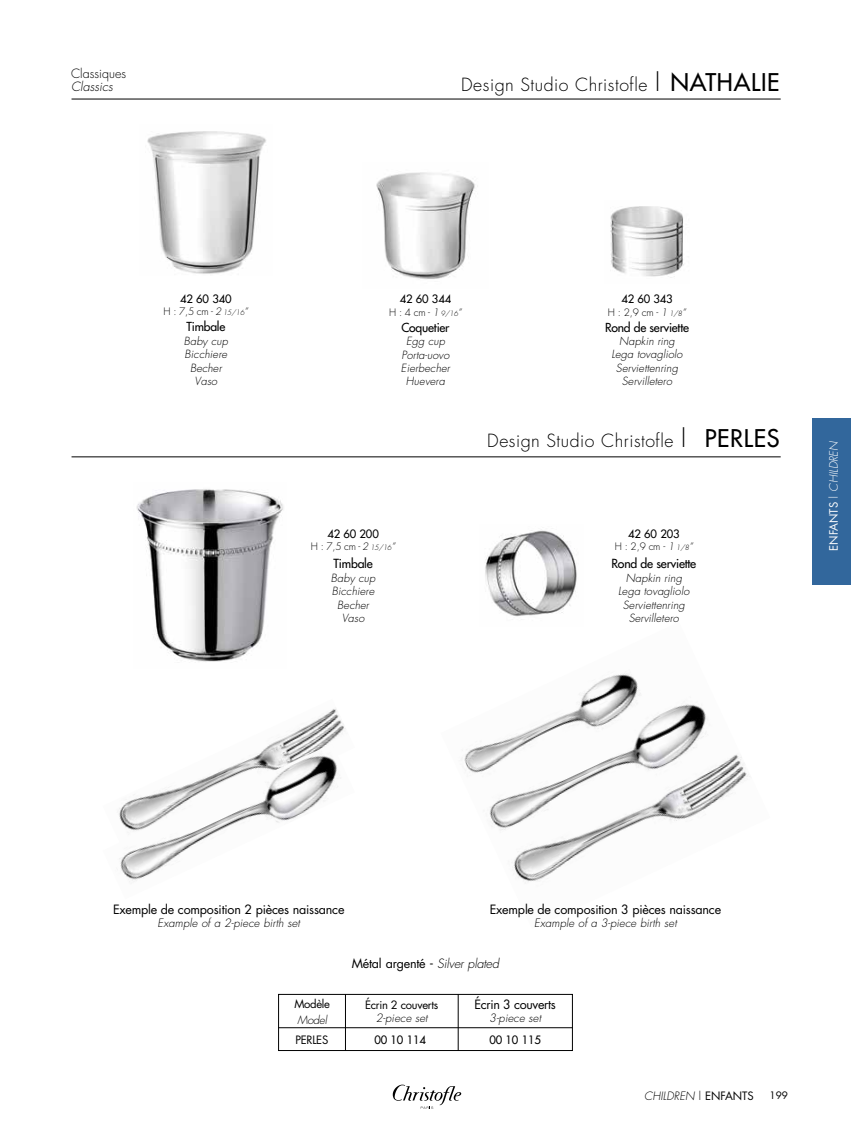
<style>
.page{position:relative;width:851px;height:1134px;background:#fff}
.page>*{position:absolute;margin:0;border:0;box-sizing:border-box;transform-origin:0 0}
.t1{font:300 17.62px "Futura";letter-spacing:.03em;color:#000}
.t2{font:12.5px "Futura";letter-spacing:-.015em;color:#000}
.t3{font:300 12.5px "Futura";color:#000}
.t4{font:italic 300 12.5px "Futura";color:#000}
.t5{font:12.25px "Futura";letter-spacing:-.015em;color:#000}
.t6{font:12.12px "Futura";letter-spacing:-.015em;color:#000}
.t7{font:italic 300 11.25px "Futura";letter-spacing:.01em;color:#000}
.t8{font:11.25px "Futura";letter-spacing:-.015em;color:#000}
.t9{font:11.25px "Futura";letter-spacing:-.025em;color:#000}
.t10{font:italic 300 11.25px "Futura";color:#fff}
.t11{font:italic 300 11px/13.5px "Futura";letter-spacing:.01em;color:#000;text-align:center}
.t12{font:italic 300 10.88px "Futura";letter-spacing:.01em;color:#000}
.t13{font:300 10px "Futura";letter-spacing:-.02em;color:#000}
.t14{font:10px "Futura";color:#000}
.s1{font-size:24px}
.s2{font-weight:400;font-size:23.75px}
.s3{font-style:italic}
.s4{font-style:italic;font-size:7px}
.s5{font-weight:400;font-style:normal}
.s6{font-style:normal}
.s7{font-style:inherit}
.s8{font-weight:300;font-style:italic}
</style>
<div class="page">
<hr style="left:71px;top:99px;width:709px;height:1px;background:#000">
<svg style="left:392px;top:1085px;width:69px;height:24px"></svg>
<div style="left:811px;top:418px;width:39px;height:167px;background:#32679c"></div>
<hr style="left:71px;top:457px;width:709px;height:1px;background:#000">
<img style="left:464px;top:673px;width:286px;height:210px">
<img style="left:136px;top:489px;width:148px;height:173px">
<img style="left:485px;top:530px;width:92px;height:87px">
<img style="left:273px;top:709px;width:73px;height:34px">
<img style="left:119px;top:743px;width:222px;height:139px">
<div style="left:278px;top:994px;width:294px;height:57px;border:1px solid #000"></div>
<hr style="left:278px;top:1027px;width:294px;height:1px;background:#000">
<hr style="left:345px;top:994px;width:1px;height:57px;background:#000">
<hr style="left:458px;top:994px;width:1px;height:57px;background:#000">
<img style="left:147px;top:131px;width:119px;height:143px">
<img style="left:610px;top:206px;width:74px;height:72px">
<img style="left:376px;top:172px;width:99px;height:107px">
<p class="t3" style="left:71px;top:65px;width:56px">Classiques</p>
<p class="t4" style="left:71px;top:78px;width:43px">Classics</p>
<h1 class="t1" style="left:461px;top:73px;width:320px">Design Studio Christofle <span class="s1">|</span> <span class="s2">NATHALIE</span></h1>
<p class="t8" style="left:180px;top:291px;width:53px">42 60 340</p>
<p class="t13" style="left:164px;top:305px;width:86px">H : 7,5 cm - <span class="s3">2</span> <span class="s4">15/16</span><span class="s3">”</span></p>
<p class="t6" style="left:186px;top:319px;width:40px">Timbale</p>
<p class="t12" style="left:184px;top:334px;width:46px">Baby cup</p>
<p class="t11" style="left:184px;top:347px;width:44px">Bicchiere<br>Becher<br>Vaso</p>
<p class="t8" style="left:400px;top:292px;width:53px">42 60 344</p>
<p class="t13" style="left:389px;top:305px;width:74px">H : 4 cm - <span class="s3">1</span> <span class="s4">9/16</span><span class="s3">”</span></p>
<p class="t6" style="left:401px;top:319px;width:50px">Coquetier</p>
<p class="t11" style="left:401px;top:334px;width:51px">Egg cup<br>Porta-uovo<br>Eierbecher<br>Huevera</p>
<p class="t8" style="left:621px;top:292px;width:53px">42 60 343</p>
<p class="t13" style="left:608px;top:305px;width:80px">H : 2,9 cm - <span class="s3">1</span> <span class="s4">1/8</span><span class="s3">”</span></p>
<p class="t6" style="left:605px;top:319px;width:85px">Rond de serviette</p>
<p class="t12" style="left:619px;top:334px;width:57px">Napkin ring</p>
<p class="t11" style="left:611px;top:348px;width:73px">Lega tovagliolo<br>Serviettenring<br>Servilletero</p>
<h1 class="t1" style="left:487px;top:430px;width:294px">Design Studio Christofle <span class="s1">|</span> <span class="s2">PERLES</span></h1>
<p class="t8" style="left:327px;top:526px;width:53px">42 60 200</p>
<p class="t13" style="left:311px;top:540px;width:86px">H : 7,5 cm - <span class="s3">2</span> <span class="s4">15/16</span><span class="s3">”</span></p>
<p class="t5" style="left:333px;top:556px;width:41px">Timbale</p>
<p class="t11" style="left:331px;top:571px;width:46px">Baby cup<br>Bicchiere<br>Becher<br>Vaso</p>
<p class="t8" style="left:628px;top:526px;width:53px">42 60 203</p>
<p class="t13" style="left:614px;top:540px;width:80px">H : 2,9 cm - <span class="s3">1</span> <span class="s4">1/8</span><span class="s3">”</span></p>
<p class="t5" style="left:611px;top:556px;width:86px">Rond de serviette</p>
<p class="t11" style="left:618px;top:571px;width:73px">Napkin ring<br>Lega tovagliolo<br>Serviettenring<br>Servilletero</p>
<p class="t10" style="left:826px;top:551px;width:111px;rotate:-90deg"><span class="s5">ENFANTS</span> <span class="s6">|</span> CHILDREN</p>
<p class="t2" style="left:113px;top:900px;width:233px">Exemple de composition 2 pièces naissance</p>
<p class="t7" style="left:157px;top:916px;width:144px">Example of a 2-piece birth set</p>
<p class="t2" style="left:489px;top:900px;width:233px">Exemple de composition 3 pièces naissance</p>
<p class="t7" style="left:534px;top:916px;width:144px">Example of a 3-piece birth set</p>
<p class="t9" style="left:294px;top:996px;width:37px">Modèle</p>
<p class="t7" style="left:297px;top:1012px;width:31px">Model</p>
<p class="t2" style="left:352px;top:955px;width:149px">Métal argenté <span class="s7">-</span> <span class="s8">Silver plated</span></p>
<p class="t9" style="left:365px;top:997px;width:75px">Écrin 2 couverts</p>
<p class="t7" style="left:376px;top:1011px;width:53px">2-piece set</p>
<p class="t2" style="left:474px;top:996px;width:83px">Écrin 3 couverts</p>
<p class="t7" style="left:489px;top:1011px;width:53px">3-piece set</p>
<p class="t9" style="left:295px;top:1032px;width:34px">PERLES</p>
<p class="t8" style="left:374px;top:1032px;width:53px">00 10 114</p>
<p class="t8" style="left:489px;top:1032px;width:53px">00 10 115</p>
<p class="t7" style="left:644px;top:1088px;width:111px">CHILDREN <span class="s6">|</span> <span class="s5">ENFANTS</span></p>
<p class="t14" style="left:769px;top:1089px;width:20px">199</p>
</div>
